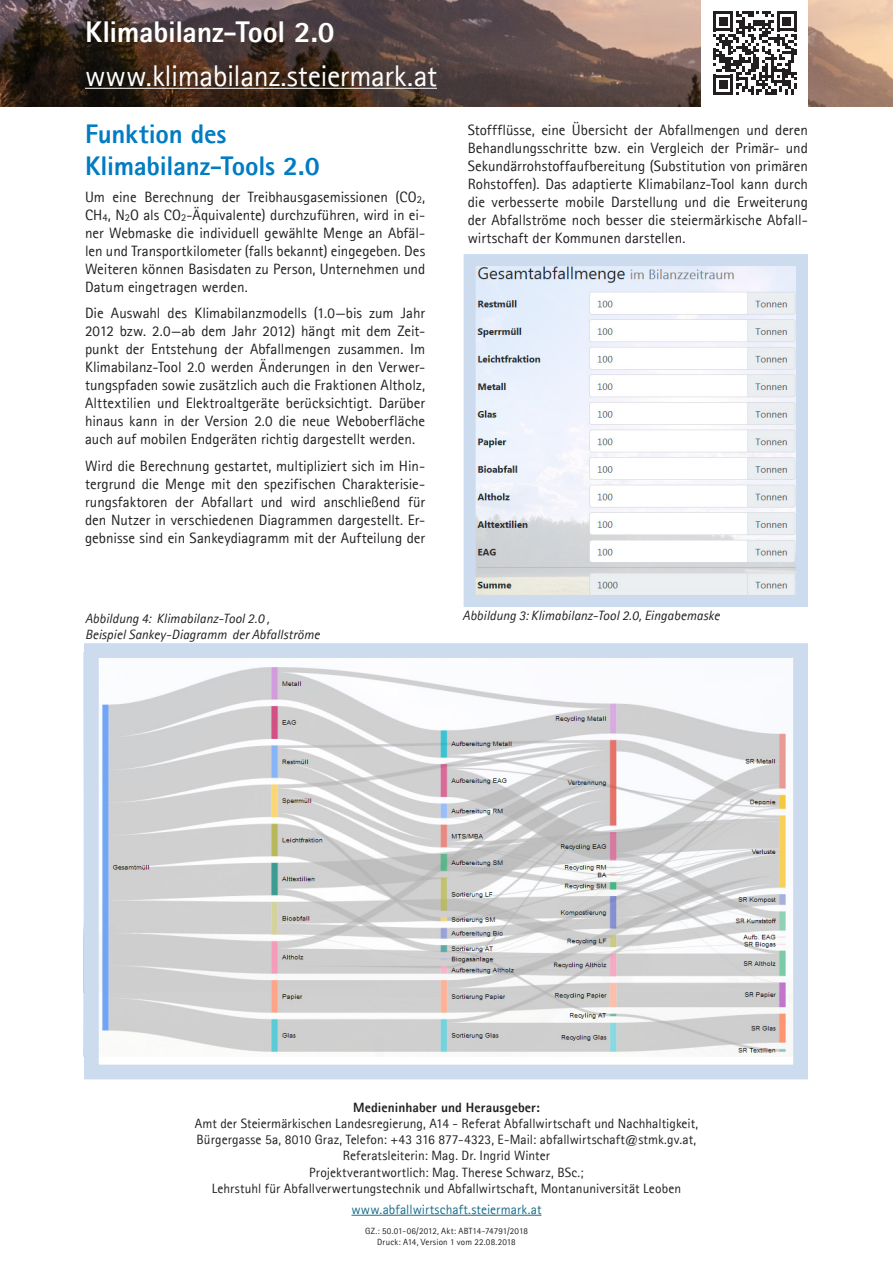
<style>
.page{position:relative;width:893px;height:1263px;background:#fff}
.page>*{position:absolute;margin:0;border:0;box-sizing:border-box;transform-origin:0 0}
.t1{font:30px "Agfa Rotis Sans Serif";letter-spacing:-.015em;color:#fff}
.t2{font:800 30px "Agfa Rotis Sans Serif";letter-spacing:-.01em;color:#fff}
.t3{font:800 27px/32.4px "Agfa Rotis Sans Serif";letter-spacing:-.01em;color:#007cc2}
.t4{font:15px/18px "Agfa Rotis Sans Serif";color:#231f20;text-align:justify}
.t5{font:13.5px/16.2px "Agfa Rotis Sans Serif";letter-spacing:.005em;color:#231f20;text-align:center}
.t6{font:italic 13.5px/16.2px "Agfa Rotis Sans Serif";color:#231f20}
.t7{font:13.5px "Agfa Rotis Sans Serif";letter-spacing:.005em;color:#196e8a}
.t8{font:800 13.5px "Agfa Rotis Sans Serif";letter-spacing:.005em;color:#231f20}
.t9{font:9px/10.8px "Agfa Rotis Sans Serif";letter-spacing:.02em;color:#231f20;text-align:center}
</style>
<div class="page">
<hr style="left:351px;top:1215px;width:190px;height:1px;background:#196e8a">
<img style="left:0;top:0;width:893px;height:106px">
<hr style="left:85px;top:88px;width:352px;height:1px;background:#fff">
<img style="left:477px;top:267px;width:318px;height:327px">
<div style="left:464px;top:254px;width:344px;height:353px;border:12px solid #cddbef"></div>
<img style="left:100px;top:667px;width:686px;height:388px">
<div style="left:84px;top:643px;width:724px;height:436px;border:15px solid #cddbef"></div>
<div style="left:702px;top:0;width:106px;height:115px;background:#fff"></div>
<svg style="left:713px;top:11px;width:84px;height:84px"></svg>
<h1 class="t2" style="left:85px;top:13px;width:251px">Klimabilanz-Tool 2.0</h1>
<h1 class="t1" style="left:85px;top:59px;width:353px">www.klimabilanz.steiermark.at</h1>
<h2 class="t3" style="left:85px;top:117px;width:236px">Funktion des<br>Klimabilanz-Tools 2.0</h2>
<p class="t4" style="left:85px;top:187px;width:342px">Um eine Berechnung der Treibhausgasemissionen (CO<sub>2</sub>, CH<sub>4</sub>, N<sub>2</sub>O als CO<sub>2</sub>-Äquivalente) durchzuführen, wird in ei&shy;ner Webmaske die individuell gewählte Menge an Abfäl&shy;len und Transportkilometer (falls bekannt) eingegeben. Des Weiteren können Basisdaten zu Person, Unternehmen und Datum eingetragen werden.</p>
<p class="t4" style="left:85px;top:304px;width:342px">Die Auswahl des Klimabilanzmodells (1.0—bis zum Jahr 2012 bzw. 2.0—ab dem Jahr 2012) hängt mit dem Zeit&shy;punkt der Entstehung der Abfallmengen zusammen. Im Klimabilanz-Tool 2.0 werden Änderungen in den Verwer&shy;tungspfaden sowie zusätzlich auch die Fraktionen Altholz, Alttextilien und Elektroaltgeräte berücksichtigt. Darüber hinaus kann in der Version 2.0 die neue Weboberfläche auch auf mobilen Endgeräten richtig dargestellt werden.</p>
<p class="t4" style="left:85px;top:456px;width:342px">Wird die Berechnung gestartet, multipliziert sich im Hin&shy;tergrund die Menge mit den spezifischen Charakterisie&shy;rungsfaktoren der Abfallart und wird anschließend für den Nutzer in verschiedenen Diagrammen dargestellt. Er&shy;gebnisse sind ein Sankeydiagramm mit der Aufteilung der</p>
<p class="t4" style="left:468px;top:121px;width:342px">Stoffflüsse, eine Übersicht der Abfallmengen und deren Behandlungsschritte bzw. ein Vergleich der Primär- und Sekundärrohstoffaufbereitung (Substitution von primären Rohstoffen). Das adaptierte Klimabilanz-Tool kann durch die verbesserte mobile Darstellung und die Erweiterung der Abfallströme noch besser die steiermärkische Abfall&shy;wirtschaft der Kommunen darstellen.</p>
<p class="t6" style="left:85px;top:610px;width:236px">Abbildung 4: Klimabilanz-Tool 2.0 ,<br>Beispiel Sankey-Diagramm der Abfallströme</p>
<p class="t6" style="left:462px;top:607px;width:259px">Abbildung 3: Klimabilanz-Tool 2.0, Eingabemaske</p>
<p class="t8" style="left:353px;top:1098px;width:188px">Medieninhaber und Herausgeber:</p>
<p class="t5" style="left:195px;top:1115px;width:505px">Amt der Steiermärkischen Landesregierung, A14 - Referat Abfallwirtschaft und Nachhaltigkeit, Bürgergasse 5a, 8010 Graz, Telefon: +43 316 877-4323, E-Mail: abfallwirtschaft@stmk.gv.at, Referatsleiterin: Mag. Dr. Ingrid Winter<br>Projektverantwortlich: Mag. Therese Schwarz, BSc.;<br>Lehrstuhl für Abfallverwertungstechnik und Abfallwirtschaft, Montanuniversität Leoben</p>
<p class="t7" style="left:351px;top:1202px;width:192px">www.abfallwirtschaft.steiermark.at</p>
<p class="t9" style="left:365px;top:1225px;width:164px">GZ.: 50.01-06/2012, Akt: ABT14-74791/2018<br>Druck: A14, Version 1 vom 22.08.2018</p>
</div>
